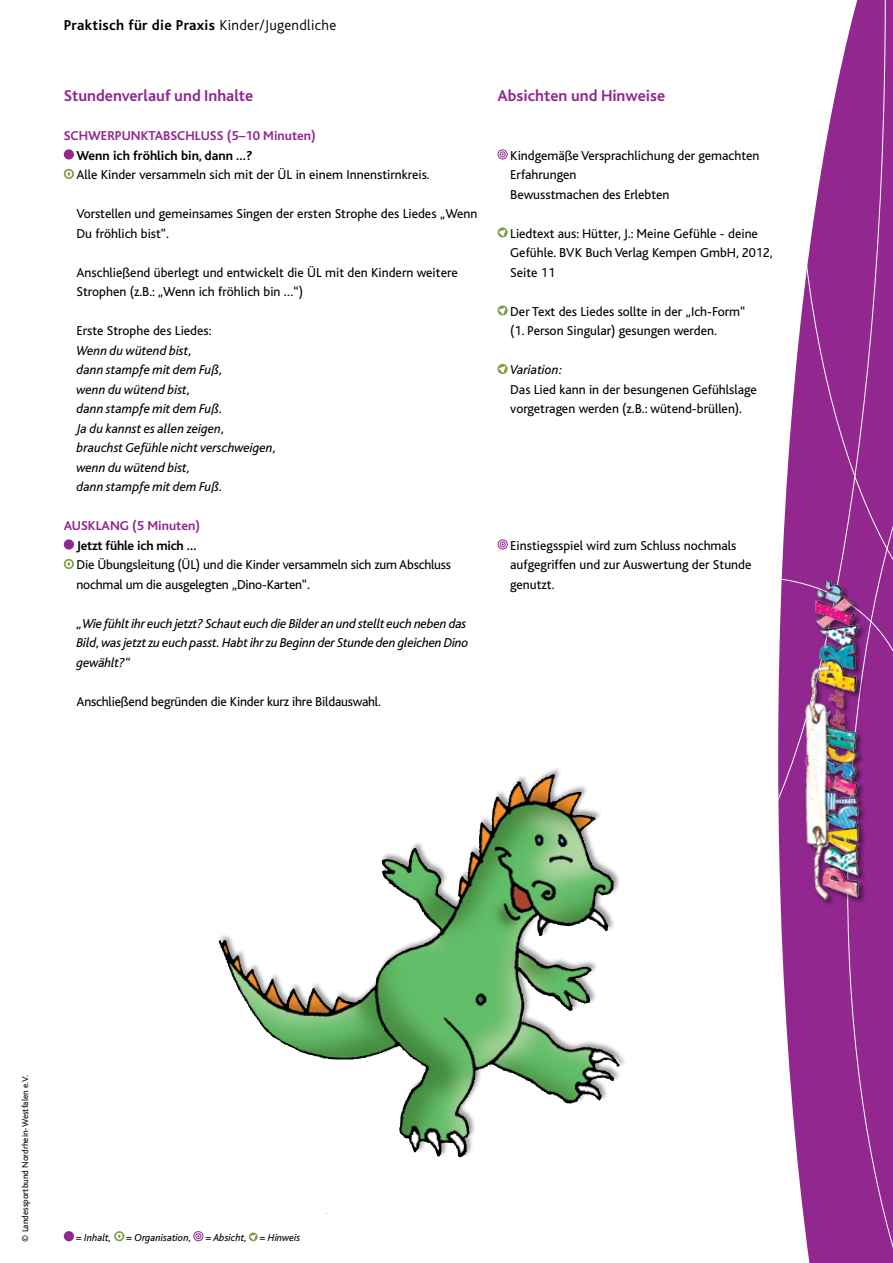
<style>
.page{position:relative;width:893px;height:1263px;background:#fff}
.page>*{position:absolute;margin:0;border:0;box-sizing:border-box;transform-origin:0 0}
.t1{font:700 16.5px "Bliss";color:#92278f}
.t2{font:700 15px "Bliss";letter-spacing:.02em;color:#000}
.t3{font:13.5px/19.5px "Bliss";color:#000}
.t4{font:italic 13.5px/19.5px "Bliss";color:#000}
.t5{font:700 13.5px "Bliss";color:#92278f}
.t6{font:700 13.5px "Bliss";color:#000}
.t7{font:italic 10.5px "Bliss";color:#000}
.t8{font:9px "Bliss";color:#000}
.s1{font-weight:300}
</style>
<div class="page">
<svg style="left:803px;top:0;width:90px;height:301px"></svg>
<svg style="left:778px;top:301px;width:115px;height:962px;background:#9d3e9b"></svg>
<img style="left:805px;top:574px;width:62px;height:335px">
<div style="left:64px;top:149px;width:10px;height:11px;background:#92278f;border-radius:50%"></div>
<svg style="left:64px;top:169px;width:10px;height:10px"></svg>
<svg style="left:66px;top:171px;width:6px;height:6px"></svg>
<div style="left:64px;top:539px;width:10px;height:11px;background:#92278f;border-radius:50%"></div>
<svg style="left:64px;top:559px;width:10px;height:10px"></svg>
<svg style="left:66px;top:561px;width:6px;height:6px"></svg>
<div style="left:64px;top:1231px;width:10px;height:10px;background:#92278f;border-radius:50%"></div>
<svg style="left:114px;top:1231px;width:10px;height:10px"></svg>
<svg style="left:116px;top:1233px;width:6px;height:6px"></svg>
<svg style="left:193px;top:1231px;width:10px;height:10px"></svg>
<svg style="left:249px;top:1232px;width:9px;height:10px"></svg>
<svg style="left:497px;top:149px;width:11px;height:11px"></svg>
<svg style="left:497px;top:227px;width:11px;height:11px"></svg>
<svg style="left:497px;top:305px;width:11px;height:11px"></svg>
<svg style="left:497px;top:363px;width:11px;height:11px"></svg>
<svg style="left:497px;top:539px;width:11px;height:11px"></svg>
<div style="left:217px;top:767px;width:410px;height:391px;background:#000;opacity:.4"></div>
<img style="left:410px;top:775px;width:141px;height:132px">
<p class="t2" style="left:64px;top:18px;width:274px">Praktisch für die Praxis <span class="s1">Kinder/Jugendliche</span></p>
<p class="t1" style="left:64px;top:87px;width:191px">Stundenverlauf und Inhalte</p>
<p class="t5" style="left:64px;top:129px;width:254px">SCHWERPUNKTABSCHLUSS (5–10 Minuten)</p>
<p class="t6" style="left:77px;top:148px;width:177px">Wenn ich fröhlich bin, dann …?</p>
<p class="t3" style="left:77px;top:165px;width:355px">Alle Kinder versammeln sich mit der ÜL in einem Innenstirnkreis.</p>
<p class="t3" style="left:77px;top:204px;width:402px">Vorstellen und gemeinsames Singen der ersten Strophe des Liedes „Wenn<br>Du fröhlich bist“.</p>
<p class="t3" style="left:77px;top:263px;width:383px">Anschließend überlegt und entwickelt die ÜL mit den Kindern weitere<br>Strophen (z.B.: „Wenn ich fröhlich bin …“)</p>
<p class="t3" style="left:77px;top:321px;width:137px">Erste Strophe des Liedes:</p>
<p class="t4" style="left:77px;top:341px;width:202px">Wenn du wütend bist,<br>dann stampfe mit dem Fuß,<br>wenn du wütend bist,<br>dann stampfe mit dem Fuß.<br>Ja du kannst es allen zeigen,<br>brauchst Gefühle nicht verschweigen, wenn du wütend bist,<br>dann stampfe mit dem Fuß.</p>
<p class="t5" style="left:64px;top:519px;width:138px">AUSKLANG (5 Minuten)</p>
<p class="t6" style="left:77px;top:538px;width:121px">Jetzt fühle ich mich …</p>
<p class="t3" style="left:77px;top:555px;width:376px">Die Übungsleitung (ÜL) und die Kinder versammeln sich zum Abschluss nochmal um die ausgelegten „Dino-Karten“.</p>
<p class="t4" style="left:77px;top:614px;width:394px">„Wie fühlt ihr euch jetzt? Schaut euch die Bilder an und stellt euch neben das<br>Bild, was jetzt zu euch passt. Habt ihr zu Beginn der Stunde den gleichen Dino gewählt?“</p>
<p class="t3" style="left:77px;top:692px;width:306px">Anschließend begründen die Kinder kurz ihre Bildauswahl.</p>
<p class="t1" style="left:497px;top:87px;width:169px">Absichten und Hinweise</p>
<p class="t3" style="left:510px;top:146px;width:251px">Kindgemäße Versprachlichung der gemachten<br>Erfahrungen<br>Bewusstmachen des Erlebten</p>
<p class="t3" style="left:510px;top:224px;width:264px">Liedtext aus: Hütter, J.: Meine Gefühle - deine<br>Gefühle. BVK Buch Verlag Kempen GmbH, 2012,<br>Seite 11</p>
<p class="t3" style="left:510px;top:302px;width:237px">Der Text des Liedes sollte in der „Ich-Form“ (1. Person Singular) gesungen werden.</p>
<p class="t4" style="left:510px;top:360px;width:54px">Variation:</p>
<p class="t3" style="left:510px;top:380px;width:248px">Das Lied kann in der besungenen Gefühlslage vorgetragen werden (z.B.: wütend-brüllen).</p>
<p class="t3" style="left:510px;top:536px;width:243px">Einstiegsspiel wird zum Schluss nochmals aufgegriffen und zur Auswertung der Stunde genutzt.</p>
<p class="t8" style="left:20px;top:1242px;width:168px;rotate:-90deg">© Landessportbund Nordrhein-Westfalen e.V.</p>
<p class="t7" style="left:76px;top:1232px;width:37px">= Inhalt,</p>
<p class="t7" style="left:126px;top:1232px;width:67px">= Organisation,</p>
<p class="t7" style="left:205px;top:1232px;width:96px">= Absicht, = Hinweis</p>
</div>
